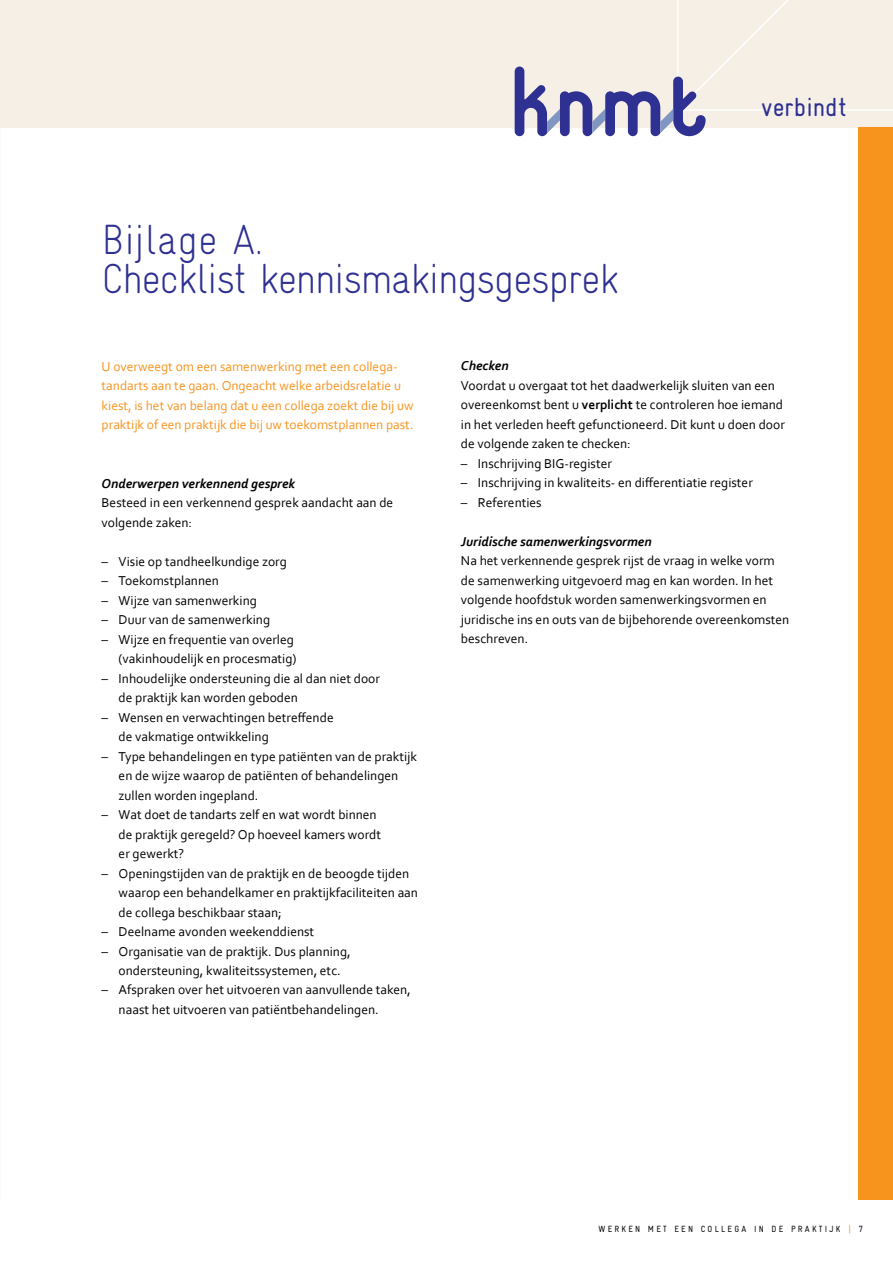
<style>
.page{position:relative;width:893px;height:1263px;background:#fff}
.page>*{position:absolute;margin:0;border:0;box-sizing:border-box;transform-origin:0 0}
.t1{font:300 condensed 42px/39px "Gravur";letter-spacing:-.03em;color:#2e3092}
.t2{font:26.25px "Gravur Condensed";color:#2e3092}
.t3{font:13.5px/19.5px "Corbel";color:#000}
.t4{font:13.5px/19.5px "Corbel";color:#f7941e}
.t5{font:italic 700 13.5px "Corbel";color:#000}
.t6{font:9px "Gravur Condensed";letter-spacing:.25em;color:#000}
.s1{font-weight:700}
.s2{color:#f7941e}
</style>
<div class="page">
<div style="left:0;top:0;width:893px;height:127px;background:#f5efe6"></div>
<div style="left:859px;top:127px;width:34px;height:1072px;background:#f7941e"></div>
<svg style="left:515px;top:0;width:378px;height:136px"></svg>
<h1 class="t1" style="left:102px;top:220px;width:519px">Bijlage A.<br>Checklist kennismakingsgesprek</h1>
<h2 class="t2" style="left:761px;top:92px;width:87px">verbindt</h2>
<p class="t4" style="left:102px;top:356px;width:314px">U overweegt om een samenwerking met een collega&shy;tandarts aan te gaan. Ongeacht welke arbeidsrelatie u kiest, is het van belang dat u een collega zoekt die bij uw praktijk of een praktijk die bij uw toekomstplannen past.</p>
<p class="t5" style="left:102px;top:475px;width:195px">Onderwerpen verkennend gesprek</p>
<p class="t3" style="left:102px;top:492px;width:293px">Besteed in een verkennend gesprek aandacht aan de volgende zaken:</p>
<p class="t3" style="left:102px;top:551px;width:187px">– Visie op tandheelkundige zorg</p>
<p class="t3" style="left:102px;top:570px;width:119px">– Toekomstplannen</p>
<p class="t3" style="left:102px;top:590px;width:157px">– Wijze van samenwerking</p>
<p class="t3" style="left:102px;top:609px;width:170px">– Duur van de samenwerking</p>
<p class="t3" style="left:102px;top:629px;width:197px;text-align:right">– Wijze en frequentie van overleg (vakinhoudelijk en procesmatig)</p>
<p class="t3" style="left:119px;top:668px;width:263px;text-indent:-17px">– Inhoudelijke ondersteuning die al dan niet door de praktijk kan worden geboden</p>
<p class="t3" style="left:119px;top:707px;width:217px;text-indent:-17px">– Wensen en verwachtingen betreffende de vakmatige ontwikkeling</p>
<p class="t3" style="left:119px;top:746px;width:300px;text-indent:-17px">– Type behandelingen en type patiënten van de praktijk en de wijze waarop de patiënten of behandelingen zullen worden ingepland.</p>
<p class="t3" style="left:119px;top:804px;width:264px;text-indent:-17px">– Wat doet de tandarts zelf en wat wordt binnen de praktijk geregeld? Op hoeveel kamers wordt er gewerkt?</p>
<p class="t3" style="left:119px;top:863px;width:301px;text-indent:-17px">– Openingstijden van de praktijk en de beoogde tijden waarop een behandelkamer en praktijkfaciliteiten aan de collega beschikbaar staan;</p>
<p class="t3" style="left:102px;top:921px;width:214px">– Deelname avonden weekenddienst</p>
<p class="t3" style="left:102px;top:941px;width:251px;text-align:center">– Organisatie van de praktijk. Dus planning, ondersteuning, kwaliteitssystemen, etc.</p>
<p class="t3" style="left:119px;top:980px;width:294px;text-indent:-17px">– Afspraken over het uitvoeren van aanvullende taken, naast het uitvoeren van patiëntbehandelingen.</p>
<p class="t5" style="left:461px;top:358px;width:49px">Checken</p>
<p class="t3" style="left:461px;top:375px;width:325px">Voordat u overgaat tot het daadwerkelijk sluiten van een overeenkomst bent u <span class="s1">verplicht</span> te controleren hoe iemand in het verleden heeft gefunctioneerd. Dit kunt u doen door de volgende zaken te checken:</p>
<p class="t3" style="left:461px;top:453px;width:153px">– Inschrijving BIG-register</p>
<p class="t3" style="left:461px;top:473px;width:293px">– Inschrijving in kwaliteits- en differentiatie register</p>
<p class="t3" style="left:461px;top:492px;width:82px">– Referenties</p>
<p class="t5" style="left:461px;top:533px;width:192px">Juridische samenwerkingsvormen</p>
<p class="t3" style="left:461px;top:551px;width:330px">Na het verkennende gesprek rijst de vraag in welke vorm de samenwerking uitgevoerd mag en kan worden. In het volgende hoofdstuk worden samenwerkingsvormen en juridische ins en outs van de bijbehorende overeenkomsten beschreven.</p>
<p class="t6" style="left:598px;top:1223px;width:266px">WERKEN MET EEN COLLEGA IN DE PRAKTIJK <span class="s2">|</span> 7</p>
</div>
